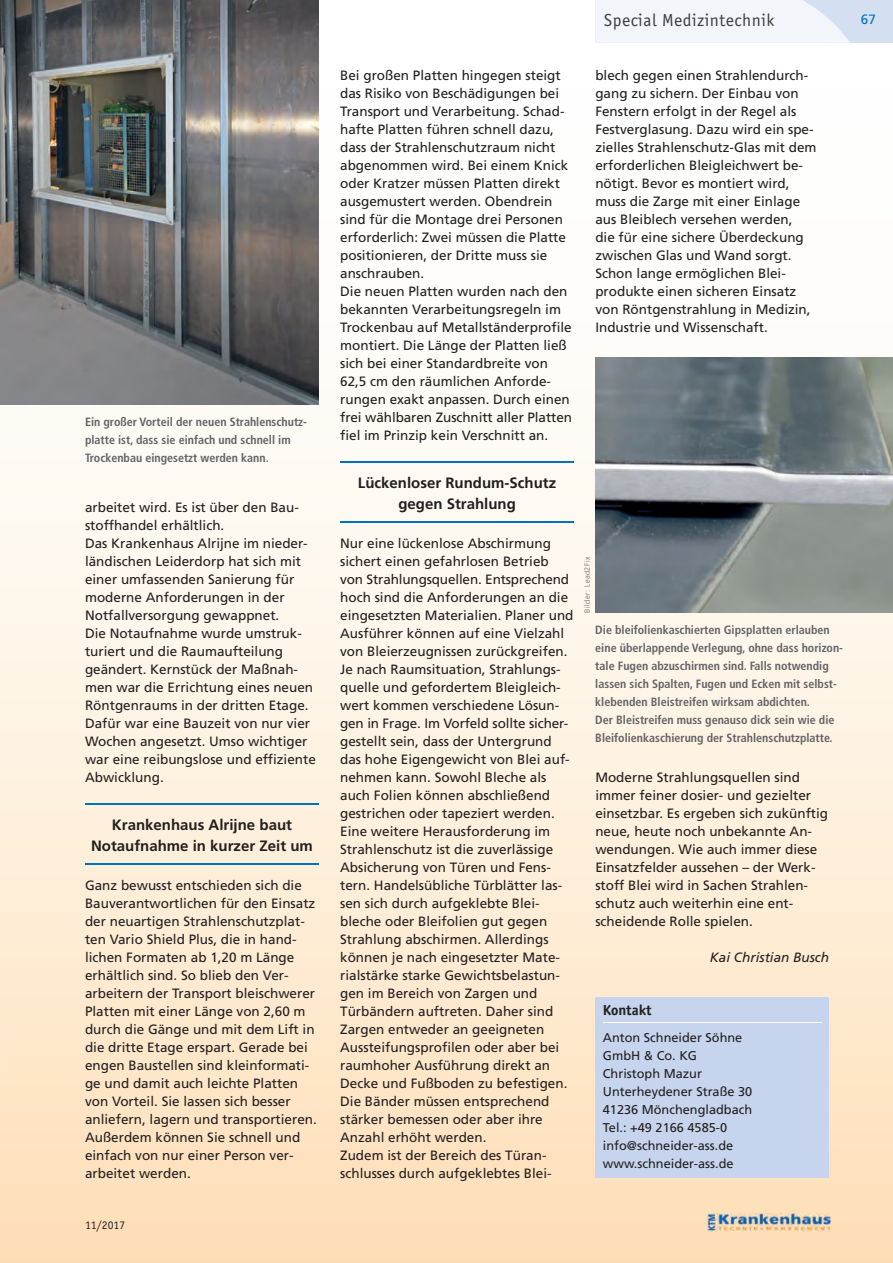
<style>
.page{position:relative;width:893px;height:1263px;background:#fff}
.page>*{position:absolute;margin:0;border:0;box-sizing:border-box;transform-origin:0 0}
.t1{font:18px "Officina Sans";letter-spacing:.03em;color:#3e3e3f}
.t2{font:700 15px/21px "Frutiger";color:#231f20;text-align:center}
.t3{font:700 15px "Officina Sans";color:#231f20}
.t4{font:13.5px/18px "Frutiger";color:#231f20}
.t5{font:italic 13.5px "Frutiger";color:#231f20}
.t6{font:13.5px "Frutiger";color:#0072bc}
.t7{font:12.75px/18px "Frutiger";color:#231f20}
.t8{font:700 condensed 12px/18px "Frutiger";color:#636366}
.t9{font:12px "Officina Sans";color:#231f20}
.t10{font:300 7.5px "Frutiger";letter-spacing:.055em;color:#636366}
</style>
<div class="page">
<img style="left:0;top:442px;width:893px;height:821px">
<div style="left:595px;top:0;width:298px;height:43px;background:#d4e0f1"></div>
<svg style="left:595px;top:0;width:255px;height:43px;background:#eff3f9"></svg>
<img style="left:708px;top:1213px;width:123px;height:18px">
<hr style="left:85px;top:803px;width:234px;height:1px;background:#0072bc">
<hr style="left:85px;top:864px;width:234px;height:1px;background:#0072bc">
<hr style="left:340px;top:461px;width:234px;height:1px;background:#0072bc">
<hr style="left:340px;top:522px;width:234px;height:1px;background:#0072bc">
<div style="left:595px;top:998px;width:234px;height:180px;background:#c6d5ed"></div>
<hr style="left:603px;top:1021px;width:219px;height:1px;background:#fff">
<img style="left:0;top:0;width:319px;height:405px">
<img style="left:595px;top:357px;width:298px;height:256px">
<p class="t8" style="left:85px;top:413px;width:223px">Ein großer Vorteil der neuen Strahlenschutz&shy;platte ist, dass sie einfach und schnell im<br>Trockenbau eingesetzt werden kann.</p>
<p class="t4" style="left:85px;top:499px;width:232px">arbeitet wird. Es ist über den Bau&shy;stoffhandel erhältlich.<br>Das Krankenhaus Alrijne im nieder&shy;ländischen Leiderdorp hat sich mit einer umfassenden Sanierung für moderne Anforderungen in der<br>Notfallversorgung gewappnet.<br>Die Notaufnahme wurde umstruk - turiert und die Raumaufteilung geändert. Kernstück der Maßnah&shy;men war die Errichtung eines neuen<br>Röntgenraums in der dritten Etage.<br>Dafür war eine Bauzeit von nur vier<br>Wochen angesetzt. Umso wichtiger war eine reibungslose und effiziente<br>Abwicklung.</p>
<p class="t2" style="left:91px;top:814px;width:223px">Krankenhaus Alrijne baut<br>Notaufnahme in kurzer Zeit um</p>
<p class="t4" style="left:85px;top:877px;width:233px">Ganz bewusst entschieden sich die Bauverantwortlichen für den Einsatz der neuartigen Strahlenschutzplat&shy;ten Vario Shield Plus, die in hand - lichen Formaten ab 1,20 m Länge erhältlich sind. So blieb den Ver - arbeitern der Transport bleischwerer Platten mit einer Länge von 2,60 m durch die Gänge und mit dem Lift in die dritte Etage erspart. Gerade bei engen Baustellen sind kleinformati&shy;ge und damit auch leichte Platten von Vorteil. Sie lassen sich besser anliefern, lagern und transportieren.<br>Außerdem können Sie schnell und einfach von nur einer Person ver - arbeitet werden.</p>
<p class="t9" style="left:85px;top:1221px;width:42px">11/2017</p>
<h1 class="t1" style="left:604px;top:14px;width:172px">Special Medizintechnik</h1>
<p class="t6" style="left:861px;top:11px;width:17px">67</p>
<p class="t4" style="left:340px;top:66px;width:233px">Bei großen Platten hingegen steigt das Risiko von Beschädigungen bei Transport und Verarbeitung. Schad&shy;hafte Platten führen schnell dazu, dass der Strahlenschutzraum nicht abgenommen wird. Bei einem Knick oder Kratzer müssen Platten direkt ausgemustert werden. Obendrein sind für die Montage drei Personen erforderlich: Zwei müssen die Platte positionieren, der Dritte muss sie anschrauben.<br>Die neuen Platten wurden nach den bekannten Verarbeitungsregeln im Trockenbau auf Metallständerprofile montiert. Die Länge der Platten ließ sich bei einer Standardbreite von 62,5 cm den räumlichen Anforde - rungen exakt anpassen. Durch einen frei wählbaren Zuschnitt aller Platten fiel im Prinzip kein Verschnitt an.</p>
<p class="t2" style="left:358px;top:472px;width:200px">Lückenloser Rundum-Schutz gegen Strahlung</p>
<p class="t4" style="left:340px;top:535px;width:235px">Nur eine lückenlose Abschirmung sichert einen gefahrlosen Betrieb von Strahlungsquellen. Entsprechend hoch sind die Anforderungen an die eingesetzten Materialien. Planer und Ausführer können auf eine Vielzahl von Bleierzeugnissen zurückgreifen.<br>Je nach Raumsituation, Strahlungs&shy;quelle und gefordertem Bleigleich&shy;wert kommen verschiedene Lösun&shy;gen in Frage. Im Vorfeld sollte sicher&shy;gestellt sein, dass der Untergrund das hohe Eigengewicht von Blei auf&shy;nehmen kann. Sowohl Bleche als auch Folien können abschließend gestrichen oder tapeziert werden.<br>Eine weitere Herausforderung im Strahlenschutz ist die zuverlässige Absicherung von Türen und Fens&shy;tern. Handelsübliche Türblätter las&shy;sen sich durch aufgeklebte Blei - bleche oder Bleifolien gut gegen Strahlung abschirmen. Allerdings können je nach eingesetzter Mate - rialstärke starke Gewichtsbelastun&shy;gen im Bereich von Zargen und Türbändern auftreten. Daher sind Zargen entweder an geeigneten Aussteifungsprofilen oder aber bei raumhoher Ausführung direkt an Decke und Fußboden zu befestigen.<br>Die Bänder müssen entsprechend stärker bemessen oder aber ihre Anzahl erhöht werden.<br>Zudem ist der Bereich des Türan&shy;schlusses durch aufgeklebtes Blei-</p>
<p class="t4" style="left:595px;top:66px;width:223px">blech gegen einen Strahlendurch&shy;gang zu sichern. Der Einbau von<br>Fenstern erfolgt in der Regel als<br>Festverglasung. Dazu wird ein spe&shy;zielles Strahlenschutz-Glas mit dem erforderlichen Bleigleichwert be - nötigt. Bevor es montiert wird, muss die Zarge mit einer Einlage aus Bleiblech versehen werden,<br>die für eine sichere Überdeckung zwischen Glas und Wand sorgt.<br>Schon lange ermöglichen Blei - produkte einen sicheren Einsatz von Röntgenstrahlung in Medizin,<br>In dustrie und Wissenschaft.</p>
<p class="t10" style="left:583px;top:613px;width:57px;rotate:-90deg">Bilder: Lead2Fix</p>
<p class="t8" style="left:595px;top:621px;width:249px">Die bleifolienkaschierten Gipsplatten erlauben eine überlappende Verlegung, ohne dass horizon&shy;tale Fugen abzuschirmen sind. Falls notwendig lassen sich Spalten, Fugen und Ecken mit selbst - klebenden Bleistreifen wirksam abdichten.<br>Der Bleistreifen muss genauso dick sein wie die Bleifolienkaschierung der Strahlenschutzplatte.</p>
<p class="t4" style="left:595px;top:768px;width:234px">Moderne Strahlungsquellen sind immer feiner dosier- und gezielter einsetzbar. Es ergeben sich zukünftig neue, heute noch unbekannte An - wen dungen. Wie auch immer diese Einsatzfelder aussehen – der Werk&shy;stoff Blei wird in Sachen Strahlen&shy;schutz auch weiterhin eine ent - scheidende Rolle spielen.</p>
<p class="t5" style="left:710px;top:950px;width:121px">Kai Christian Busch</p>
<p class="t3" style="left:603px;top:1005px;width:50px">Kontakt</p>
<p class="t7" style="left:603px;top:1028px;width:151px">Anton Schneider Söhne<br>GmbH &amp; Co. KG<br>Christoph Mazur<br>Unterheydener Straße 30<br>41236 Mönchengladbach<br>Tel.: +49 2166 4585-0 info@schneider-ass.de www.schneider-ass.de</p>
</div>
